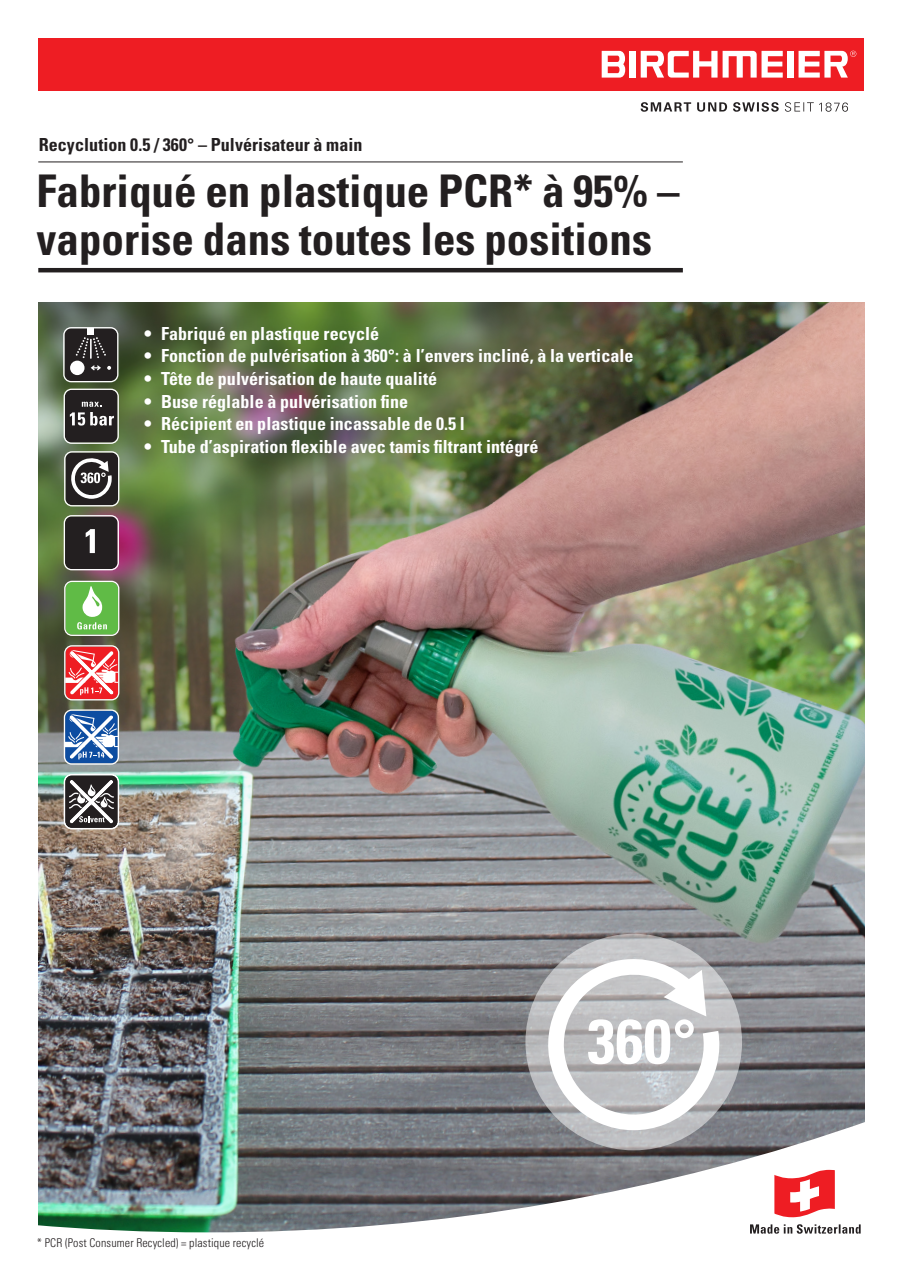
<style>
.page{position:relative;width:902px;height:1272px;background:#fff}
.page>*{position:absolute;margin:0;border:0;box-sizing:border-box;transform-origin:0 0}
.t1{font:700 condensed 45px/48px "Univers LT Std";color:#231f20}
.t2{font:700 condensed 18px "Univers LT Std";letter-spacing:.005em;color:#fff}
.t3{font:700 condensed 18px "Univers LT Std";letter-spacing:.005em;color:#231f20}
.t4{font:300 condensed 12px "Univers LT Std";letter-spacing:.01em;color:#231f20}
</style>
<div class="page">
<img style="left:38px;top:997px;width:826px;height:122px">
<img style="left:38px;top:302px;width:826px;height:695px">
<div style="left:38px;top:38px;width:825px;height:52px;background:#ee1d23"></div>
<div style="left:787px;top:51px;width:6px;height:27px;background:#fff"></div>
<div style="left:629px;top:51px;width:6px;height:27px;background:#fff"></div>
<svg style="left:640px;top:51px;width:142px;height:27px"></svg>
<svg style="left:601px;top:51px;width:24px;height:27px"></svg>
<svg style="left:798px;top:51px;width:58px;height:27px"></svg>
<svg style="left:640px;top:102px;width:207px;height:10px"></svg>
<img style="left:38px;top:1119px;width:827px;height:115px">
<svg style="left:750px;top:1224px;width:110px;height:9px"></svg>
<svg style="left:774px;top:1169px;width:60px;height:49px"></svg>
<svg style="left:63px;top:327px;width:55px;height:55px;background:#4c4a4a"></svg>
<hr style="left:90px;top:339px;width:2px;height:20px;background:#fff">
<svg style="left:64px;top:451px;width:55px;height:55px"></svg>
<svg style="left:64px;top:515px;width:55px;height:55px;background:#413c3d"></svg>
<svg style="left:64px;top:580px;width:55px;height:56px"></svg>
<svg style="left:64px;top:388px;width:55px;height:56px;background:#4c4a49"></svg>
<svg style="left:64px;top:645px;width:55px;height:55px"></svg>
<svg style="left:64px;top:709px;width:55px;height:55px"></svg>
<svg style="left:525px;top:933px;width:217px;height:217px;background:#bcbcbe"></svg>
<svg style="left:537px;top:953px;width:183px;height:177px"></svg>
<svg style="left:64px;top:774px;width:55px;height:55px"></svg>
<hr style="left:38px;top:161px;width:644px;height:1px;background:#231f20">
<hr style="left:38px;top:268px;width:644px;height:4px;background:#231f20">
<p class="t3" style="left:39px;top:134px;width:325px">Recyclution 0.5 / 360° – Pulvérisateur à main</p>
<h1 class="t1" style="left:37px;top:167px;width:644px">Fabriqué en plastique PCR* à 95% – vaporise dans toutes les positions</h1>
<p class="t2" style="left:144px;top:322px;width:237px">• Fabriqué en plastique recyclé</p>
<p class="t2" style="left:144px;top:345px;width:491px">• Fonction de pulvérisation à 360°: à l’envers incliné, à la verticale</p>
<p class="t2" style="left:144px;top:367px;width:294px">• Tête de pulvérisation de haute qualité</p>
<p class="t2" style="left:144px;top:390px;width:265px">• Buse réglable à pulvérisation fine</p>
<p class="t2" style="left:144px;top:412px;width:322px">• Récipient en plastique incassable de 0.5 l</p>
<p class="t2" style="left:144px;top:435px;width:396px">• Tube d’aspiration flexible avec tamis filtrant intégré</p>
<p class="t4" style="left:37px;top:1235px;width:229px">* PCR (Post Consumer Recycled) = plastique recyclé</p>
</div>
